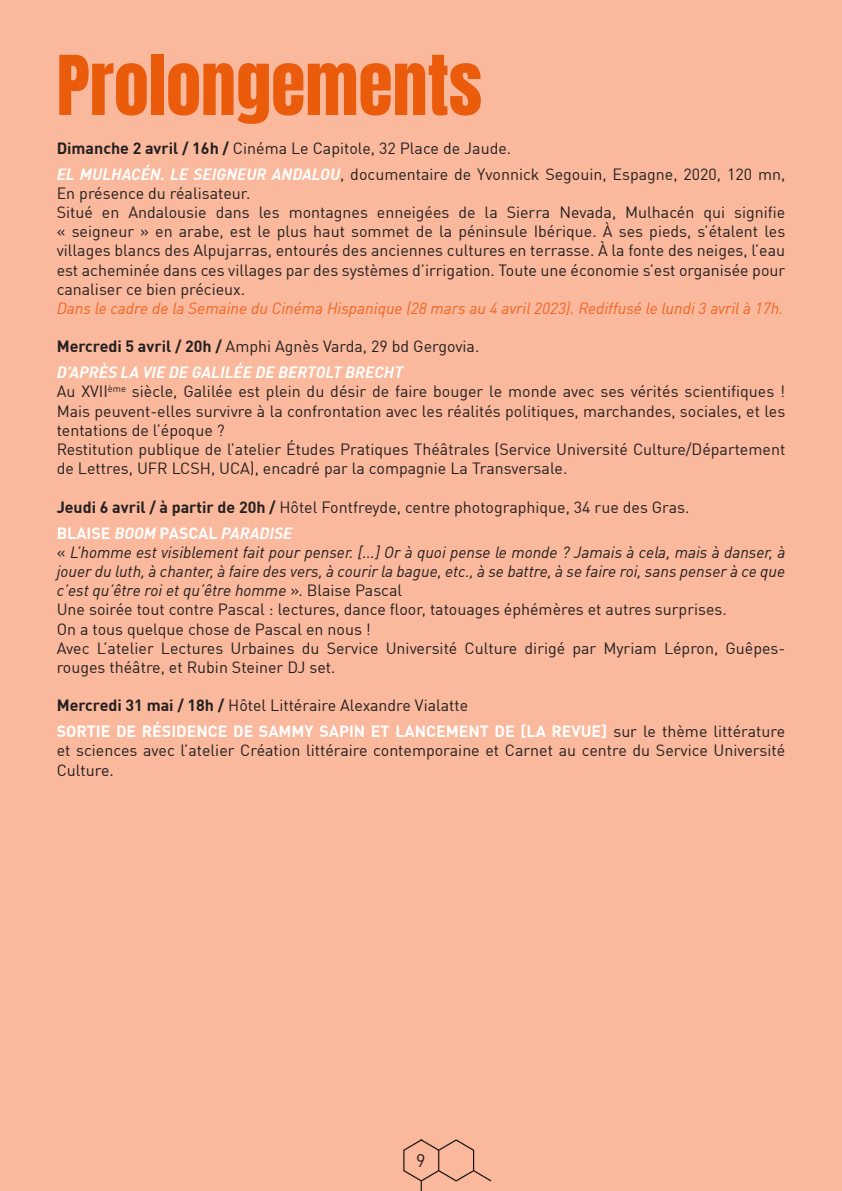
<style>
.page{position:relative;width:842px;height:1191px;background:#fab89c}
.page>*{position:absolute;margin:0;border:0;box-sizing:border-box;transform-origin:0 0}
.t1{font:70px "Anton";color:#ea5b0c}
.t2{font:18px "DIN Offc";color:#231f20}
.t3{font:16px/19.2px "DIN Offc";color:#231f20}
.t4{font:italic 16px/19.2px "DIN Offc";color:#231f20;text-align:justify}
.t5{font:italic 16px "DIN Offc";color:#f16522}
.t6{font:italic 700 16px "DIN Offc";color:#fff}
.t7{font:700 16px "DIN Offc";color:#fff}
.s1{font-weight:700}
.s2{font-weight:700;font-style:italic;color:#fff}
.s3{font-style:italic}
.s4{font-style:normal}
.s5{font-weight:700;color:#fff}
</style>
<div class="page">
<img style="left:403px;top:1139px;width:89px;height:52px">
<p class="t1" style="left:57px;top:50px;width:427px">Prolongements</p>
<p class="t3" style="left:57px;top:138px;width:456px"><span class="s1">Dimanche 2 avril / 16h /</span> Cinéma Le Capitole, 32 Place de Jaude.</p>
<p class="t3" style="left:57px;top:164px;width:730px"><span class="s2">EL MULHACÉN. LE SEIGNEUR ANDALOU</span>, documentaire de Yvonnick Segouin, Espagne, 2020, 120 mn,<br>En présence du réalisateur.</p>
<p class="t3" style="left:57px;top:202px;width:730px;text-align:justify">Situé en Andalousie dans les montagnes enneigées de la Sierra Nevada, Mulhacén qui signifie « seigneur » en arabe, est le plus haut sommet de la péninsule Ibérique. À ses pieds, s’étalent les villages blancs des Alpujarras, entourés des anciennes cultures en terrasse. À la fonte des neiges, l’eau est acheminée dans ces villages par des systèmes d’irrigation. Toute une économie s’est organisée pour canaliser ce bien précieux.</p>
<p class="t5" style="left:57px;top:298px;width:728px">Dans le cadre de la Semaine du Cinéma Hispanique (28 mars au 4 avril 2023). Rediffusé le lundi 3 avril à 17h.</p>
<p class="t3" style="left:57px;top:337px;width:424px"><span class="s1">Mercredi 5 avril / 20h /</span> Amphi Agnès Varda, 29 bd Gergovia.</p>
<p class="t6" style="left:57px;top:362px;width:348px">D’APRÈS LA VIE DE GALILÉE DE BERTOLT BRECHT</p>
<p class="t3" style="left:57px;top:382px;width:730px;text-align:justify">Au XVII<sup>ème</sup> siècle, Galilée est plein du désir de faire bouger le monde avec ses vérités scientifiques !<br>Mais peuvent-elles survivre à la confrontation avec les réalités politiques, marchandes, sociales, et les tentations de l’époque ?</p>
<p class="t3" style="left:57px;top:439px;width:730px">Restitution publique de l’atelier Études Pratiques Théâtrales (Service Université Culture/Département de Lettres, UFR LCSH, UCA), encadré par la compagnie La Transversale.</p>
<p class="t3" style="left:57px;top:497px;width:634px"><span class="s1">Jeudi 6 avril / à partir de 20h /</span> Hôtel Fontfreyde, centre photographique, 34 rue des Gras.</p>
<p class="t7" style="left:57px;top:522px;width:237px">BLAISE <span class="s3">BOOM</span> PASCAL <span class="s3">PARADISE</span></p>
<p class="t4" style="left:57px;top:542px;width:730px"><span class="s4">«</span> L’homme est visiblement fait pour penser. [...] Or à quoi pense le monde ? Jamais à cela, mais à danser, à jouer du luth, à chanter, à faire des vers, à courir la bague, etc., à se battre, à se faire roi, sans penser à ce que c’est qu’être roi et qu’être homme <span class="s4">». Blaise Pascal</span></p>
<p class="t3" style="left:57px;top:599px;width:672px">Une soirée tout contre Pascal : lectures, dance floor, tatouages éphémères et autres surprises.</p>
<p class="t3" style="left:57px;top:619px;width:316px">On a tous quelque chose de Pascal en nous !</p>
<p class="t3" style="left:57px;top:638px;width:730px">Avec L’atelier Lectures Urbaines du Service Université Culture dirigé par Myriam Lépron, Guêpes&shy;rouges théâtre, et Rubin Steiner DJ set.</p>
<p class="t3" style="left:57px;top:695px;width:413px"><span class="s1">Mercredi 31 mai / 18h /</span> Hôtel Littéraire Alexandre Vialatte</p>
<p class="t3" style="left:57px;top:721px;width:730px;text-align:justify"><span class="s5">SORTIE DE RÉSIDENCE DE SAMMY SAPIN ET LANCEMENT DE [LA REVUE]</span> sur le thème littérature et sciences avec l’atelier Création littéraire contemporaine et Carnet au centre du Service Université Culture.</p>
<p class="t2" style="left:416px;top:1149px;width:11px">9</p>
</div>
